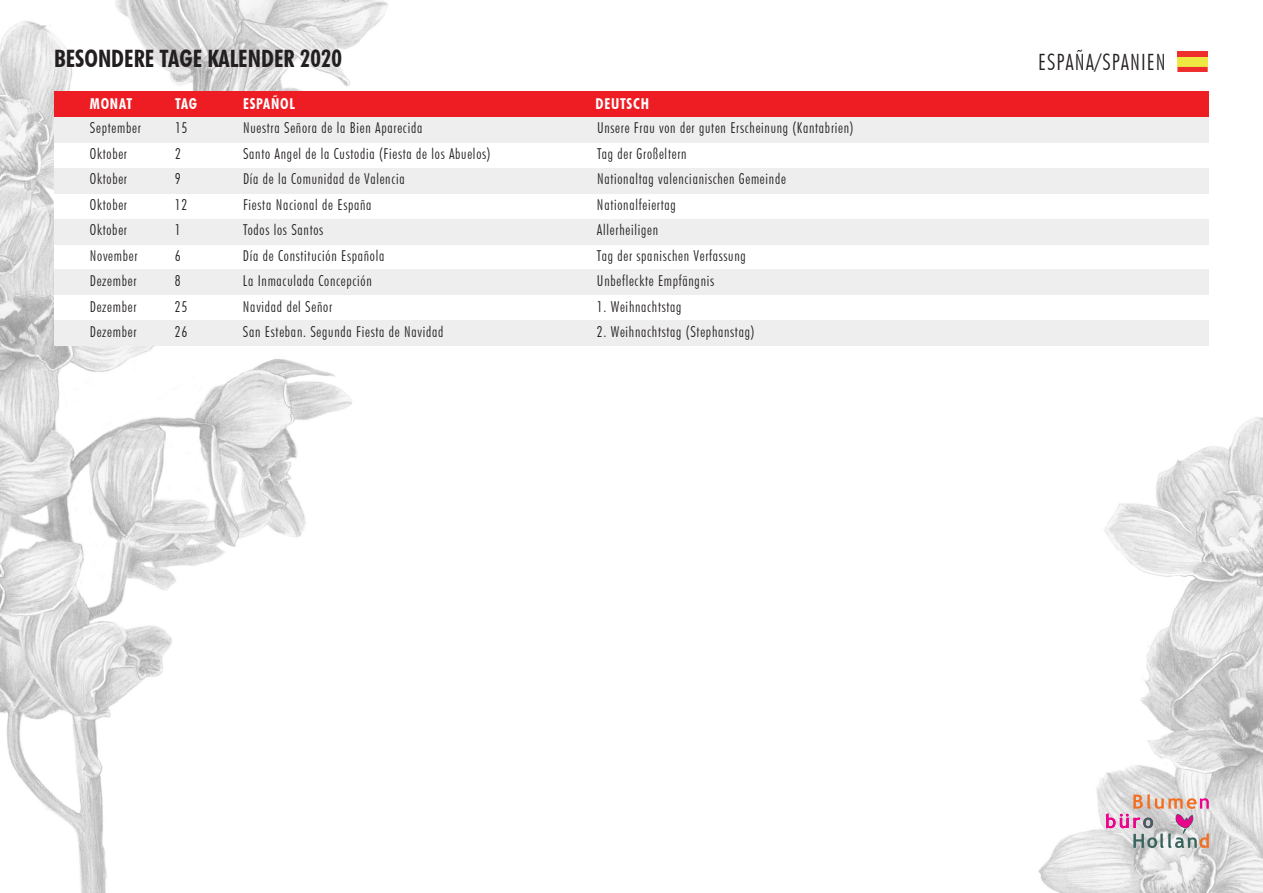
<style>
.page{position:relative;width:1263px;height:893px;background:#fff}
.page>*{position:absolute;margin:0;border:0;box-sizing:border-box;transform-origin:0 0}
.t1{font:700 condensed 24px "Futura BT";color:#231f20}
.t2{font:300 condensed 22.5px "Futura BT";letter-spacing:.05em;color:#231f20}
.t3{font:300 condensed 15px "Futura BT";letter-spacing:.05em;color:#231f20}
.t4{font:700 condensed 15px "Futura BT";letter-spacing:.05em;color:#fff}
</style>
<div class="page">
<img style="left:0;top:0;width:388px;height:893px">
<img style="left:1038px;top:417px;width:225px;height:476px">
<svg style="left:1106px;top:794px;width:103px;height:54px;background:#d0babd"></svg>
<div style="left:54px;top:91px;width:1155px;height:255px;background:#fff"></div>
<div style="left:54px;top:117px;width:1155px;height:25px;background:#eeeeef"></div>
<div style="left:54px;top:91px;width:1155px;height:26px;background:#ee1d23"></div>
<div style="left:54px;top:219px;width:1155px;height:25px;background:#eeeeef"></div>
<div style="left:54px;top:321px;width:1155px;height:25px;background:#eeeeef"></div>
<div style="left:54px;top:168px;width:1155px;height:25px;background:#eeeeef"></div>
<div style="left:54px;top:270px;width:1155px;height:25px;background:#eeeeef"></div>
<div style="left:1177px;top:57px;width:31px;height:10px;background:#ede942"></div>
<div style="left:1177px;top:52px;width:31px;height:5px;background:#ee2d2d"></div>
<svg style="left:1177px;top:67px;width:31px;height:5px"></svg>
<h1 class="t1" style="left:54px;top:44px;width:290px">BESONDERE TAGE KALENDER 2020</h1>
<p class="t4" style="left:90px;top:95px;width:44px">MONAT</p>
<p class="t4" style="left:175px;top:95px;width:24px">TAG</p>
<p class="t4" style="left:243px;top:95px;width:53px">ESPAÑOL</p>
<p class="t4" style="left:595px;top:95px;width:55px">DEUTSCH</p>
<p class="t3" style="left:90px;top:119px;width:52px">September</p>
<p class="t3" style="left:175px;top:119px;width:14px">15</p>
<p class="t3" style="left:243px;top:119px;width:181px">Nuestra Señora de la Bien Aparecida</p>
<p class="t3" style="left:597px;top:119px;width:258px">Unsere Frau von der guten Erscheinung (Kantabrien)</p>
<p class="t3" style="left:90px;top:144px;width:39px">Oktober</p>
<p class="t3" style="left:175px;top:144px;width:7px">2</p>
<p class="t3" style="left:243px;top:144px;width:249px">Santo Angel de la Custodia (Fiesta de los Abuelos)</p>
<p class="t3" style="left:597px;top:144px;width:91px">Tag der Großeltern</p>
<p class="t3" style="left:90px;top:170px;width:39px">Oktober</p>
<p class="t3" style="left:175px;top:170px;width:7px">9</p>
<p class="t3" style="left:243px;top:170px;width:163px">Día de la Comunidad de Valencia</p>
<p class="t3" style="left:597px;top:170px;width:190px">Nationaltag valencianischen Gemeinde</p>
<p class="t3" style="left:90px;top:195px;width:39px">Oktober</p>
<p class="t3" style="left:175px;top:195px;width:14px">12</p>
<p class="t3" style="left:243px;top:195px;width:130px">Fiesta Nacional de España</p>
<p class="t3" style="left:597px;top:195px;width:80px">Nationalfeiertag</p>
<p class="t3" style="left:90px;top:221px;width:39px">Oktober</p>
<p class="t3" style="left:175px;top:221px;width:7px">1</p>
<p class="t3" style="left:243px;top:221px;width:82px">Todos los Santos</p>
<p class="t3" style="left:597px;top:221px;width:63px">Allerheiligen</p>
<p class="t3" style="left:90px;top:246px;width:49px">November</p>
<p class="t3" style="left:175px;top:246px;width:7px">6</p>
<p class="t3" style="left:243px;top:246px;width:143px">Día de Constitución Española</p>
<p class="t3" style="left:597px;top:246px;width:150px">Tag der spanischen Verfassung</p>
<p class="t3" style="left:90px;top:272px;width:48px">Dezember</p>
<p class="t3" style="left:175px;top:272px;width:7px">8</p>
<p class="t3" style="left:243px;top:272px;width:130px">La Inmaculada Concepción</p>
<p class="t3" style="left:597px;top:272px;width:119px">Unbefleckte Empfängnis</p>
<p class="t3" style="left:90px;top:297px;width:48px">Dezember</p>
<p class="t3" style="left:175px;top:297px;width:14px">25</p>
<p class="t3" style="left:243px;top:297px;width:91px">Navidad del Señor</p>
<p class="t3" style="left:597px;top:297px;width:86px">1. Weihnachtstag</p>
<p class="t3" style="left:90px;top:323px;width:48px">Dezember</p>
<p class="t3" style="left:175px;top:323px;width:14px">26</p>
<p class="t3" style="left:243px;top:323px;width:202px">San Esteban. Segunda Fiesta de Navidad</p>
<p class="t3" style="left:597px;top:323px;width:159px">2. Weihnachtstag (Stephanstag)</p>
<h2 class="t2" style="left:1038px;top:48px;width:129px">ESPAÑA/SPANIEN</h2>
</div>
